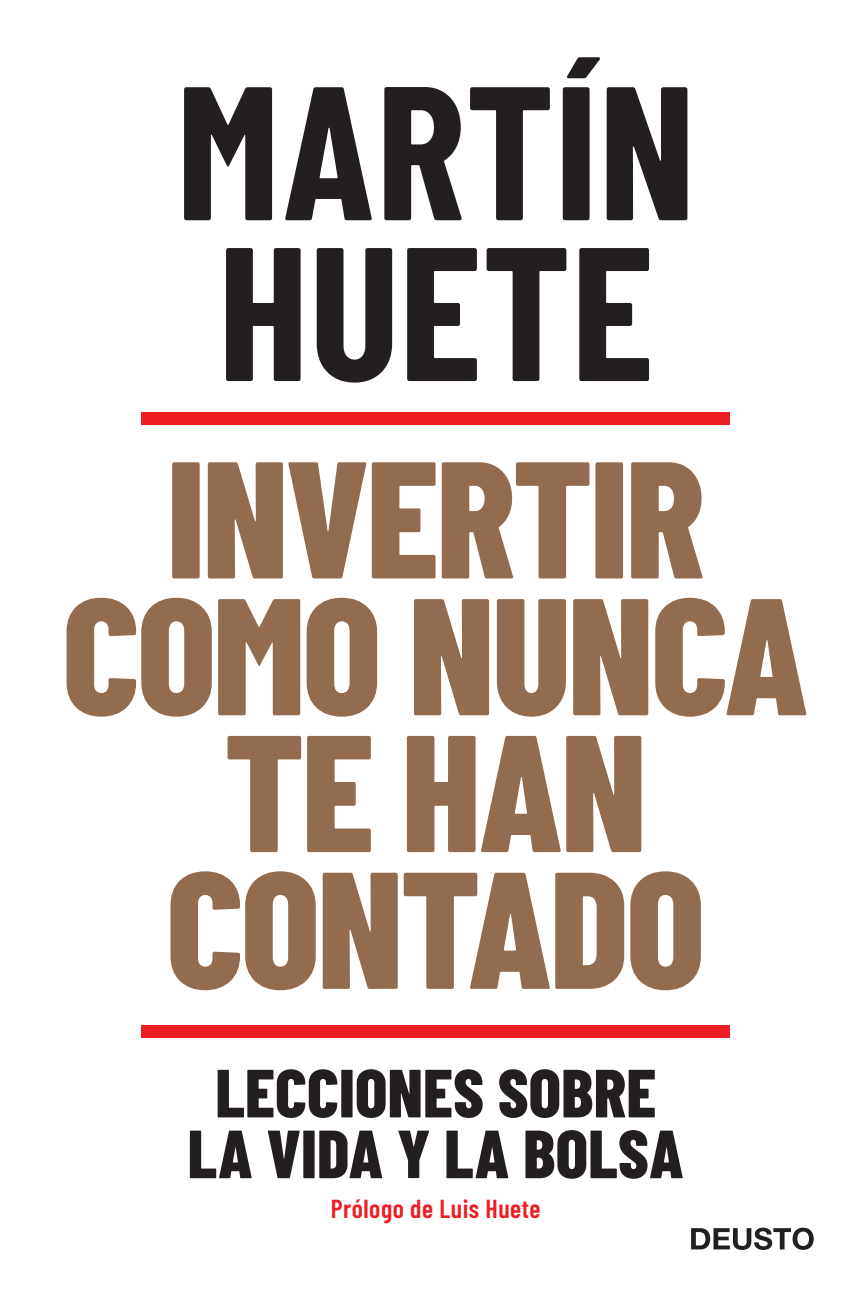
<style>
.page{position:relative;width:868px;height:1306px;background:#fff}
.page>*{position:absolute;margin:0;border:0;box-sizing:border-box;transform-origin:0 0}
.t1{font:800 166px/136.8px "Barlow Condensed";letter-spacing:-.02em;color:#936c4f;text-align:center}
.t2{font:800 68px/60.8px "Barlow Condensed";color:#231f20;text-align:center}
.t3{font:600 26px "Barlow Condensed";letter-spacing:.02em;color:#ee1d23}
</style>
<div class="page">
<svg style="left:691px;top:1227px;width:123px;height:23px"></svg>
<svg style="left:226px;top:248px;width:423px;height:135px;fill:#231f20"></svg>
<svg style="left:184px;top:57px;width:503px;height:163px"></svg>
<div style="left:141px;top:1025px;width:589px;height:13px;background:#ee1d23"></div>
<div style="left:141px;top:412px;width:589px;height:13px;background:#ee1d23"></div>
<p class="t1" style="left:62px;top:446px;width:749px">INVERTIR<br>COMO NUNCA<br>TE HAN<br>CONTADO</p>
<p class="t2" style="left:188px;top:1061px;width:498px">LECCIONES SOBRE<br>LA VIDA Y LA BOLSA</p>
<p class="t3" style="left:331px;top:1193px;width:211px">Prólogo de Luis Huete</p>
</div>
